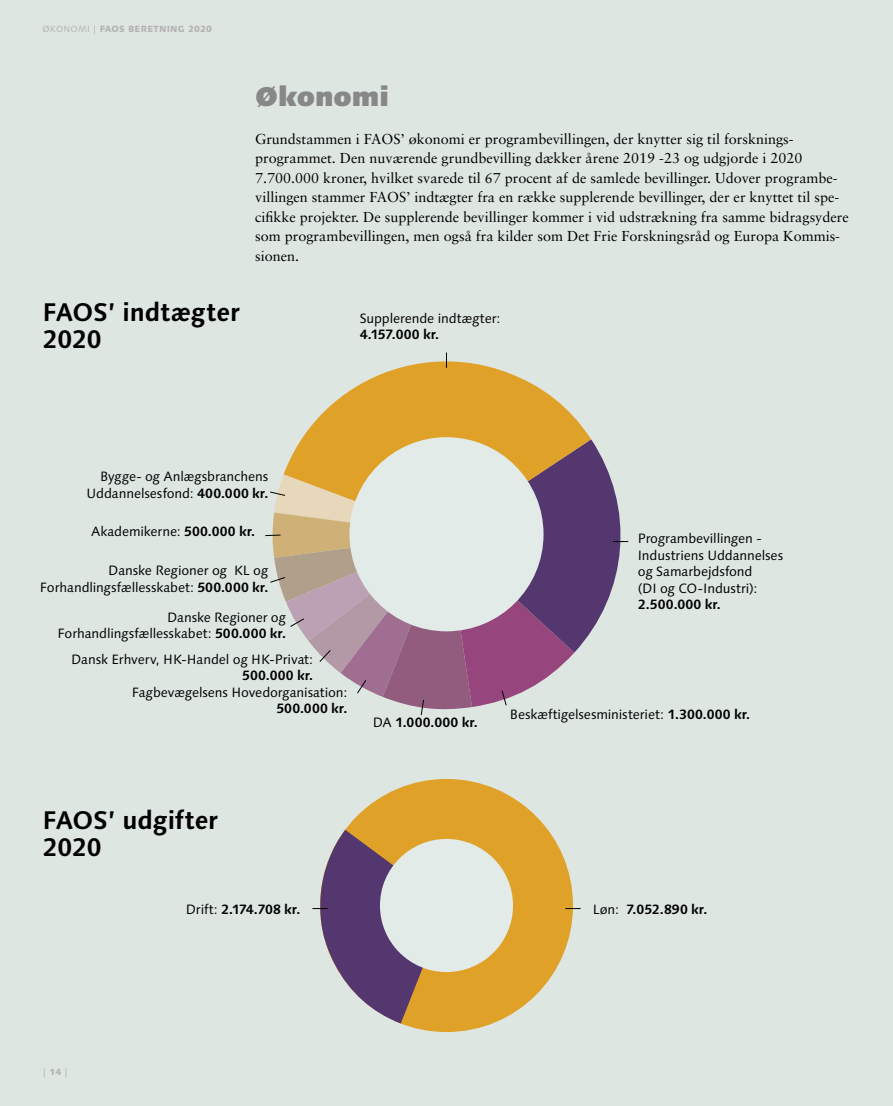
<style>
.page{position:relative;width:893px;height:1106px;background:#dee6e1}
.page>*{position:absolute;margin:0;border:0;box-sizing:border-box;transform-origin:0 0}
.t1{font:900 27px "Linotype Syntax";letter-spacing:-.005em;color:#878787}
.t2{font:700 25.5px/27px "Linotype Syntax";letter-spacing:-.01em;color:#000}
.t3{font:14.4px/19.5px "Sabon";color:#000}
.t4{font:13.5px/16.5px "Linotype Syntax";letter-spacing:-.01em;color:#000;text-align:right}
.t5{font:700 13.5px "Linotype Syntax";letter-spacing:.01em;color:#000}
.t6{font:800 9px "Linotype Syntax";letter-spacing:.02em;color:#b3b2b2}
.t7{font:9px "Linotype Syntax";color:#b3b2b2}
.s1{font-weight:400}
.s2{font-weight:700}
.s3{font-weight:800}
</style>
<div class="page">
<svg style="left:574px;top:439px;width:55px;height:213px;fill:#55376f"></svg>
<svg style="left:284px;top:361px;width:307px;height:174px;fill:#e0a129"></svg>
<div style="left:320px;top:779px;width:253px;height:253px;background:#e0a129;border-radius:50%"></div>
<div style="left:380px;top:839px;width:133px;height:133px;background:#e3ebe8;border-radius:50%"></div>
<div style="left:349px;top:437px;width:194px;height:194px;background:#e3ebe8;border-radius:50%"></div>
<svg style="left:613px;top:541px;width:15px;height:1px"></svg>
<svg style="left:265px;top:474px;width:309px;height:241px"></svg>
<svg style="left:446px;top:352px;width:1px;height:16px"></svg>
<svg style="left:565px;top:908px;width:16px;height:1px"></svg>
<svg style="left:312px;top:829px;width:131px;height:194px"></svg>
<p class="t6" style="left:43px;top:24px;width:171px"><span class="s1">ØKONOMI |</span> FAOS BERETNING 2020</p>
<h1 class="t1" style="left:255px;top:78px;width:135px">Økonomi</h1>
<p class="t3" style="left:255px;top:129px;width:595px">Grundstammen i FAOS’ økonomi er programbevillingen, der knytter sig til forsknings&shy;programmet. Den nuværende grundbevilling dækker årene 2019 -23 og udgjorde i 2020<br>7.700.000 kroner, hvilket svarede til 67 procent af de samlede bevillinger. Udover programbe&shy;villingen stammer FAOS’ indtægter fra en række supplerende bevillinger, der er knyttet til spe&shy;cifikke projekter. De supplerende bevillinger kommer i vid udstrækning fra samme bidragsydere som programbevillingen, men også fra kilder som Det Frie Forskningsråd og Europa Kommis&shy;sionen.</p>
<h2 class="t2" style="left:43px;top:299px;width:199px">FAOS’ indtægter<br>2020</h2>
<p class="t4" style="left:360px;top:310px;width:142px">Supplerende indtægter:</p>
<p class="t5" style="left:360px;top:326px;width:81px">4.157.000 kr.</p>
<p class="t4" style="left:87px;top:468px;width:183px">Bygge- og Anlægsbranchens<br>Uddannelsesfond: <span class="s2">400.000 kr.</span></p>
<p class="t4" style="left:91px;top:523px;width:165px">Akademikerne: <span class="s2">500.000 kr.</span></p>
<p class="t4" style="left:40px;top:562px;width:230px">Danske Regioner og KL og<br>Forhandlingsfællesskabet: <span class="s2">500.000 kr.</span></p>
<p class="t4" style="left:57px;top:609px;width:230px">Danske Regioner og<br>Forhandlingsfællesskabet: <span class="s2">500.000 kr.</span></p>
<p class="t4" style="left:71px;top:650px;width:243px">Dansk Erhverv, HK-Handel og HK-Privat:</p>
<p class="t5" style="left:242px;top:667px;width:72px">500.000 kr.</p>
<p class="t4" style="left:132px;top:684px;width:217px">Fagbevægelsens Hovedorganisation:</p>
<p class="t5" style="left:276px;top:700px;width:72px">500.000 kr.</p>
<p class="t5" style="left:373px;top:714px;width:106px"><span class="s1">DA</span> 1.000.000 kr.</p>
<h2 class="t2" style="left:43px;top:806px;width:177px">FAOS’ udgifter<br>2020</h2>
<p class="t4" style="left:638px;top:530px;width:147px;text-align:left">Programbevillingen -<br>Industriens Uddannelses og Samarbejdsfond<br>(DI og CO-Industri):</p>
<p class="t5" style="left:638px;top:596px;width:85px">2.500.000 kr.</p>
<p class="t4" style="left:510px;top:705px;width:242px">Beskæftigelsesministeriet: <span class="s2">1.300.000 kr.</span></p>
<p class="t7" style="left:43px;top:1066px;width:27px">| <span class="s3">14</span> |</p>
<p class="t5" style="left:186px;top:901px;width:116px"><span class="s1">Drift:</span> 2.174.708 kr.</p>
<p class="t5" style="left:593px;top:901px;width:116px"><span class="s1">Løn:</span> 7.052.890 kr.</p>
</div>
